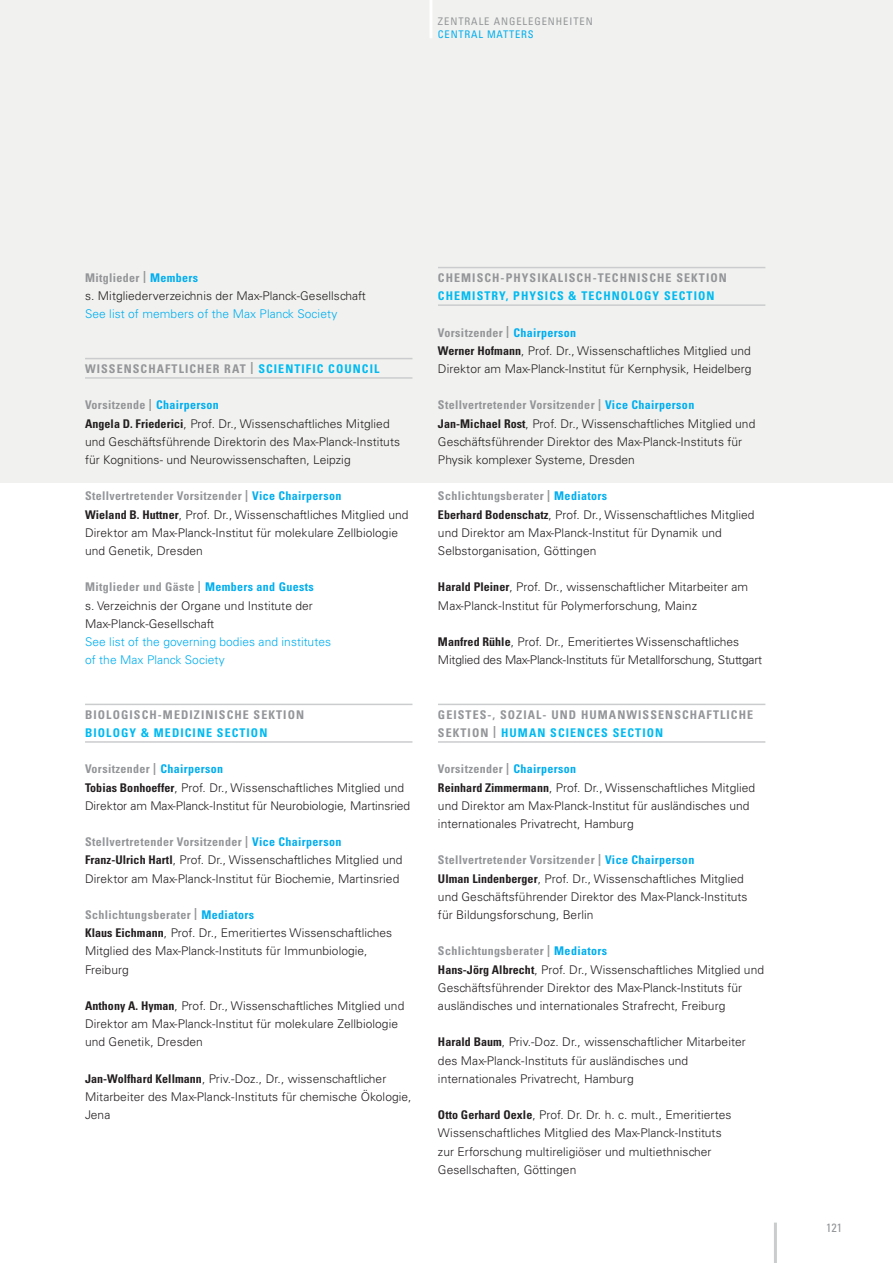
<style>
.page{position:relative;width:893px;height:1263px;background:#fff}
.page>*{position:absolute;margin:0;border:0;box-sizing:border-box;transform-origin:0 0}
.copy_deutsch{font:300 12px/18.1px "Univers LT";letter-spacing:.005em;color:#231f20}
.tabelle_bold_englisc{font:700 condensed 12px "Univers LT";letter-spacing:.03em;color:#939598}
.text_kapitel_rechts{font:700 condensed 12px "Univers LT";letter-spacing:.09em;color:#939598}
.copy_deutsch-2{font:300 12px/18.1px "Univers LT";letter-spacing:-.015em;color:#231f20}
.text_kapitel_rechts-2{font:700 condensed 12px/18.1px "Univers LT";letter-spacing:.09em;color:#00baf1}
.copy_englisch{font:300 12px "Univers LT";letter-spacing:.005em;color:#00aeef}
.t1{font:condensed 12px "Univers LT";color:#939598}
.t2{font:condensed 10.5px "Univers LT";letter-spacing:.09em;color:#939598}
.t3{font:condensed 10.5px "Univers LT";letter-spacing:.075em;color:#00aeef}
.s1{color:#00aeef}
.s2{color:#939598}
.s3{font-weight:700;font-stretch:condensed}
.s4{color:#00baf1}
</style>
<div class="page">
<div style="left:0;top:0;width:893px;height:482px;background:#f1f2ef"></div>
<hr style="left:429px;top:0;width:3px;height:38px;background:#fff">
<hr style="left:774px;top:1222px;width:3px;height:41px;background:#cbccce">
<hr style="left:438px;top:267px;width:327px;height:1px;background:#cbccce">
<hr style="left:438px;top:304px;width:327px;height:2px;background:#cbccce">
<hr style="left:438px;top:704px;width:327px;height:1px;background:#cbccce">
<hr style="left:438px;top:741px;width:327px;height:2px;background:#cbccce">
<hr style="left:85px;top:358px;width:327px;height:1px;background:#cbccce">
<hr style="left:85px;top:377px;width:327px;height:2px;background:#cbccce">
<hr style="left:85px;top:704px;width:327px;height:1px;background:#cbccce">
<hr style="left:85px;top:741px;width:327px;height:2px;background:#cbccce">
<p class="t2" style="left:438px;top:15px;width:156px">ZENTRALE ANGELEGENHEITEN</p>
<p class="t3" style="left:438px;top:28px;width:97px">CENTRAL MATTERS</p>
<p class="tabelle_bold_englisc" style="left:85px;top:270px;width:115px">Mitglieder | <span class="s1">Members</span></p>
<p class="copy_deutsch" style="left:85px;top:287px;width:282px">s. Mitgliederverzeichnis der Max-Planck-Gesellschaft</p>
<p class="copy_englisch" style="left:85px;top:307px;width:254px">See list of members of the Max Planck Society</p>
<p class="text_kapitel_rechts" style="left:85px;top:361px;width:9px">WISS</p>
<p class="text_kapitel_rechts" style="left:117px;top:361px;width:40px">ENSCHAFTLI</p>
<p class="text_kapitel_rechts-2" style="left:190px;top:360px;width:103px"><span class="s2">CHER RAT |</span> SCIENTIFI</p>
<p class="text_kapitel_rechts-2" style="left:317px;top:360px;width:59px">C COUNCIL</p>
<p class="tabelle_bold_englisc" style="left:85px;top:398px;width:135px">Vorsitzende | <span class="s1">Chairperson</span></p>
<p class="copy_deutsch" style="left:85px;top:414px;width:317px"><span class="s3">Angela D. Friederici</span>, Prof. Dr., Wissenschaftliches Mitglied und Geschäftsführende Direktorin des Max-Planck-Instituts für Kognitions- und Neurowissenschaften, Leipzig</p>
<p class="tabelle_bold_englisc" style="left:85px;top:489px;width:258px">Stellvertretender Vorsitzender | <span class="s1">Vice Chairperson</span></p>
<p class="copy_deutsch" style="left:85px;top:505px;width:325px"><span class="s3">Wieland B. Huttner</span>, Prof. Dr., Wissenschaftliches Mitglied und<br>Direktor am Max-Planck-Institut für molekulare Zellbiologie und Genetik, Dresden</p>
<p class="tabelle_bold_englisc" style="left:85px;top:580px;width:230px">Mitglieder und Gäste | <span class="s1">Members and Guests</span></p>
<p class="copy_deutsch" style="left:85px;top:596px;width:229px">s. Verzeichnis der Organe und Institute der</p>
<p class="copy_deutsch" style="left:85px;top:614px;width:131px">Max-Planck-Gesellschaft</p>
<p class="copy_englisch" style="left:85px;top:634px;width:248px">See list of the governing bodies and institutes</p>
<p class="copy_englisch" style="left:85px;top:653px;width:141px">of the Max Planck Society</p>
<p class="text_kapitel_rechts" style="left:438px;top:270px;width:32px">CHEMIS</p>
<p class="text_kapitel_rechts" style="left:484px;top:270px;width:30px">CH-PHYSIKALIS</p>
<p class="text_kapitel_rechts" style="left:577px;top:270px;width:51px">CH-TECHNIS</p>
<p class="text_kapitel_rechts" style="left:649px;top:270px;width:77px">CHE SEKTION</p>
<p class="text_kapitel_rechts-2" style="left:438px;top:287px;width:32px">CHEMIST</p>
<p class="text_kapitel_rechts-2" style="left:492px;top:287px;width:30px">RY, PHYSI</p>
<p class="text_kapitel_rechts-2" style="left:549px;top:287px;width:165px">CS &amp; TECHNOLOGY SECTION</p>
<p class="tabelle_bold_englisc" style="left:438px;top:325px;width:140px">Vorsitzender | <span class="s1">Chairperson</span></p>
<p class="copy_deutsch" style="left:438px;top:341px;width:315px"><span class="s3">Werner Hofmann</span>, Prof. Dr., Wissenschaftliches Mitglied und<br>Direktor am Max-Planck-Institut für Kernphysik, Heidelberg</p>
<p class="tabelle_bold_englisc" style="left:438px;top:398px;width:258px">Stellvertretender Vorsitzender | <span class="s1">Vice Chairperson</span></p>
<p class="copy_deutsch" style="left:438px;top:414px;width:319px"><span class="s3">Jan-Michael Rost</span>, Prof. Dr., Wissenschaftliches Mitglied und<br>Geschäftsführender Direktor des Max-Planck-Instituts für<br>Physik komplexer Systeme, Dresden</p>
<p class="tabelle_bold_englisc" style="left:438px;top:489px;width:171px">Schlichtungsberater | <span class="s1">Mediators</span></p>
<p class="copy_deutsch" style="left:438px;top:505px;width:318px"><span class="s3">Eberhard Bodenschatz</span>, Prof. Dr., Wissenschaftliches Mitglied und Direktor am Max-Planck-Institut für Dynamik und<br>Selbstorganisation, Göttingen</p>
<p class="copy_deutsch" style="left:438px;top:578px;width:312px"><span class="s3">Harald Pleiner</span>, Prof. Dr., wissenschaftlicher Mitarbeiter am<br>Max-Planck-Institut für Polymerforschung, Mainz</p>
<p class="copy_deutsch-2" style="left:438px;top:633px;width:326px"><span class="s3">Manfred Rühle</span>, Prof. Dr., Emeritiertes Wissenschaftliches<br>Mitglied des Max-Planck-Instituts für Metallforschung, Stuttgart</p>
<p class="text_kapitel_rechts-2" style="left:85px;top:705px;width:219px;text-indent:142px"><span class="s2">CHE SEKTION<br></span>BIOLOGY &amp; MEDICINE SECTION</p>
<p class="tabelle_bold_englisc" style="left:85px;top:762px;width:140px">Vorsitzender | <span class="s1">Chairperson</span></p>
<p class="copy_deutsch" style="left:85px;top:778px;width:327px"><span class="s3">Tobias Bonhoeffer</span>, Prof. Dr., Wissenschaftliches Mitglied und<br>Direktor am Max-Planck-Institut für Neurobiologie, Martinsried</p>
<p class="tabelle_bold_englisc" style="left:85px;top:834px;width:258px">Stellvertretender Vorsitzender | <span class="s1">Vice Chairperson</span></p>
<p class="copy_deutsch" style="left:85px;top:851px;width:319px"><span class="s3">Franz-Ulrich Hartl</span>, Prof. Dr., Wissenschaftliches Mitglied und<br>Direktor am Max-Planck-Institut für Biochemie, Martinsried</p>
<p class="tabelle_bold_englisc" style="left:85px;top:907px;width:171px">Schlichtungsberater | <span class="s1">Mediators</span></p>
<p class="copy_deutsch" style="left:85px;top:924px;width:309px"><span class="s3">Klaus Eichmann</span>, Prof. Dr., Emeritiertes Wissenschaftliches<br>Mitglied des Max-Planck-Instituts für Immunbiologie,<br>Freiburg</p>
<p class="copy_deutsch" style="left:85px;top:997px;width:321px"><span class="s3">Anthony A. Hyman</span>, Prof. Dr., Wissenschaftliches Mitglied und<br>Direktor am Max-Planck-Institut für molekulare Zellbiologie und Genetik, Dresden</p>
<p class="copy_deutsch" style="left:85px;top:1069px;width:328px"><span class="s3">Jan-Wolfhard Kellmann</span>, Priv.-Doz., Dr., wissenschaftlicher<br>Mitarbeiter des Max-Planck-Instituts für chemische Ökologie,<br>Jena</p>
<p class="text_kapitel_rechts" style="left:85px;top:707px;width:123px">BIOLOGISCH-MEDIZINIS</p>
<p class="text_kapitel_rechts" style="left:438px;top:707px;width:153px">GEISTES-, SOZIAL- UN D HUMANWISS</p>
<p class="text_kapitel_rechts" style="left:658px;top:707px;width:40px">ENSCHAFTLI</p>
<p class="text_kapitel_rechts" style="left:731px;top:707px;width:24px">CHE</p>
<p class="text_kapitel_rechts" style="left:438px;top:725px;width:73px">SEKTION | <span class="s4">HUMAN</span></p>
<p class="text_kapitel_rechts-2" style="left:550px;top:723px;width:113px">SCIENCES SECTION</p>
<p class="tabelle_bold_englisc" style="left:438px;top:762px;width:140px">Vorsitzender | <span class="s1">Chairperson</span></p>
<p class="copy_deutsch" style="left:438px;top:778px;width:319px"><span class="s3">Reinhard Zimmermann</span>, Prof. Dr., Wissenschaftliches Mitglied und Direktor am Max-Planck-Institut für ausländisches und internationales Privatrecht, Hamburg</p>
<p class="tabelle_bold_englisc" style="left:438px;top:853px;width:258px">Stellvertretender Vorsitzender | <span class="s1">Vice Chairperson</span></p>
<p class="copy_deutsch" style="left:438px;top:869px;width:311px"><span class="s3">Ulman Lindenberger</span>, Prof. Dr., Wissenschaftliches Mitglied und Geschäftsführender Direktor des Max-Planck-Instituts für Bildungsforschung, Berlin</p>
<p class="tabelle_bold_englisc" style="left:438px;top:944px;width:171px">Schlichtungsberater | <span class="s1">Mediators</span></p>
<p class="copy_deutsch" style="left:438px;top:960px;width:328px"><span class="s3">Hans-Jörg Albrecht</span>, Prof. Dr., Wissenschaftliches Mitglied und<br>Geschäftsführender Direktor des Max-Planck-Instituts für ausländisches und internationales Strafrecht, Freiburg</p>
<p class="copy_deutsch" style="left:438px;top:1033px;width:309px"><span class="s3">Harald Baum</span>, Priv.-Doz. Dr., wissenschaftlicher Mitarbeiter des Max-Planck-Instituts für ausländisches und internationales Privatrecht, Hamburg</p>
<p class="copy_deutsch" style="left:438px;top:1106px;width:295px"><span class="s3">Otto Gerhard Oexle</span>, Prof. Dr. Dr. h. c. mult., Emeritiertes Wissenschaftliches Mitglied des Max-Planck-Instituts zur Erforschung multireligiöser und multiethnischer Gesellschaften, Göttingen</p>
<p class="t1" style="left:826px;top:1220px;width:17px">121</p>
</div>
